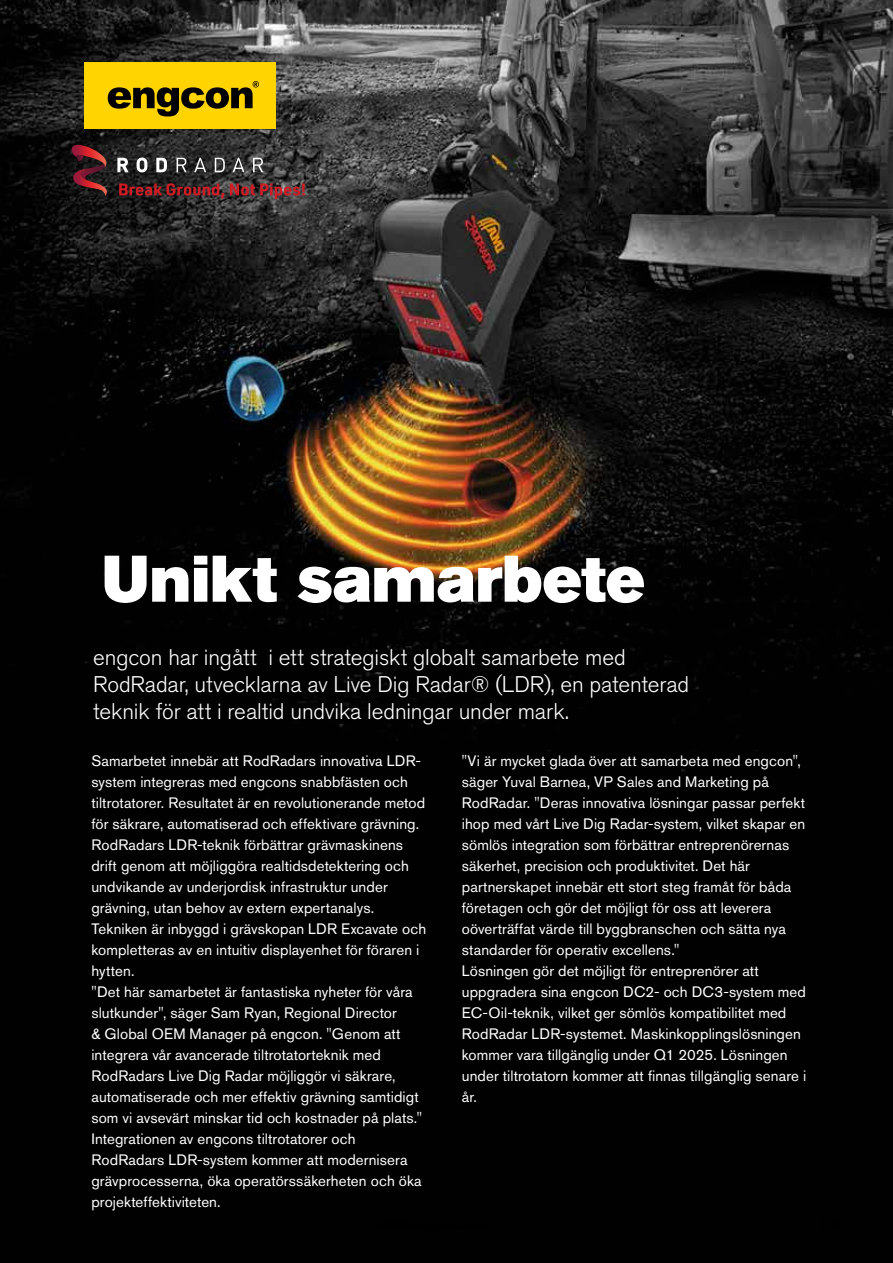
<style>
.page{position:relative;width:893px;height:1263px;background:#fff}
.page>*{position:absolute;margin:0;border:0;box-sizing:border-box;transform-origin:0 0}
.t1{font:65.1px "Akzidenz Grotesk Pro Super";letter-spacing:-.005em;color:#fff}
.t2{font:300 22.5px/27px "Akzidenz Grotesk Pro";letter-spacing:-.005em;color:#fff}
.t3{font:15px/21px "Akzidenz Grotesk Pro";letter-spacing:.005em;color:#fff}
</style>
<div class="page">
<img style="left:1px;top:0;width:892px;height:1263px">
<svg style="left:0;top:0;width:1px;height:1263px"></svg>
<svg style="left:117px;top:158px;width:12px;height:14px"></svg>
<svg style="left:137px;top:158px;width:10px;height:14px"></svg>
<svg style="left:156px;top:158px;width:11px;height:14px"></svg>
<svg style="left:177px;top:158px;width:10px;height:14px"></svg>
<svg style="left:194px;top:158px;width:12px;height:14px"></svg>
<svg style="left:215px;top:158px;width:10px;height:14px"></svg>
<svg style="left:233px;top:158px;width:11px;height:14px"></svg>
<svg style="left:253px;top:158px;width:10px;height:14px"></svg>
<img style="left:79px;top:167px;width:24px;height:1px">
<img style="left:73px;top:168px;width:34px;height:28px">
<svg style="left:78px;top:168px;width:10px;height:12px"></svg>
<img style="left:71px;top:145px;width:35px;height:22px">
<svg style="left:76px;top:155px;width:7px;height:7px"></svg>
<svg style="left:101px;top:162px;width:5px;height:5px"></svg>
<svg style="left:119px;top:183px;width:186px;height:16px;background:#652b2e"></svg>
<div style="left:84px;top:62px;width:192px;height:67px;background:#ffd400"></div>
<svg style="left:108px;top:81px;width:151px;height:35px"></svg>
<h1 class="t1" style="left:102px;top:537px;width:545px">Unikt samarbete</h1>
<h2 class="t2" style="left:93px;top:644px;width:598px">engcon har ingått i ett strategiskt globalt samarbete med<br>RodRadar, utvecklarna av Live Dig Radar® (LDR), en patenterad teknik för att i realtid undvika ledningar under mark.</h2>
<p class="t3" style="left:91px;top:750px;width:336px">Samarbetet innebär att RodRadars innovativa LDR&shy;system integreras med engcons snabbfästen och tiltrotatorer. Resultatet är en revolutionerande metod för säkrare, automatiserad och effektivare grävning.<br>RodRadars LDR-teknik förbättrar grävmaskinens drift genom att möjliggöra realtidsdetektering och undvikande av underjordisk infrastruktur under grävning, utan behov av extern expertanalys.<br>Tekniken är inbyggd i grävskopan LDR Excavate och kompletteras av en intuitiv displayenhet för föraren i hytten.<br>"Det här samarbetet är fantastiska nyheter för våra slutkunder", säger Sam Ryan, Regional Director<br>&amp; Global OEM Manager på engcon. "Genom att integrera vår avancerade tiltrotatorteknik med RodRadars Live Dig Radar möjliggör vi säkrare, automatiserade och mer effektiv grävning samtidigt som vi avsevärt minskar tid och kostnader på plats." Integrationen av engcons tiltrotatorer och RodRadars LDR-system kommer att modernisera grävprocesserna, öka operatörssäkerheten och öka projekteffektiviteten.</p>
<p class="t3" style="left:462px;top:750px;width:346px">"Vi är mycket glada över att samarbeta med engcon", säger Yuval Barnea, VP Sales and Marketing på RodRadar. "Deras innovativa lösningar passar perfekt ihop med vårt Live Dig Radar-system, vilket skapar en sömlös integration som förbättrar entreprenörernas säkerhet, precision och produktivitet. Det här partnerskapet innebär ett stort steg framåt för båda företagen och gör det möjligt för oss att leverera oöverträffat värde till byggbranschen och sätta nya standarder för operativ excellens."<br>Lösningen gör det möjligt för entreprenörer att uppgradera sina engcon DC2- och DC3-system med EC-Oil-teknik, vilket ger sömlös kompatibilitet med RodRadar LDR-systemet. Maskinkopplingslösningen kommer vara tillgänglig under Q1 2025. Lösningen under tiltrotatorn kommer att finnas tillgänglig senare i år.</p>
</div>
